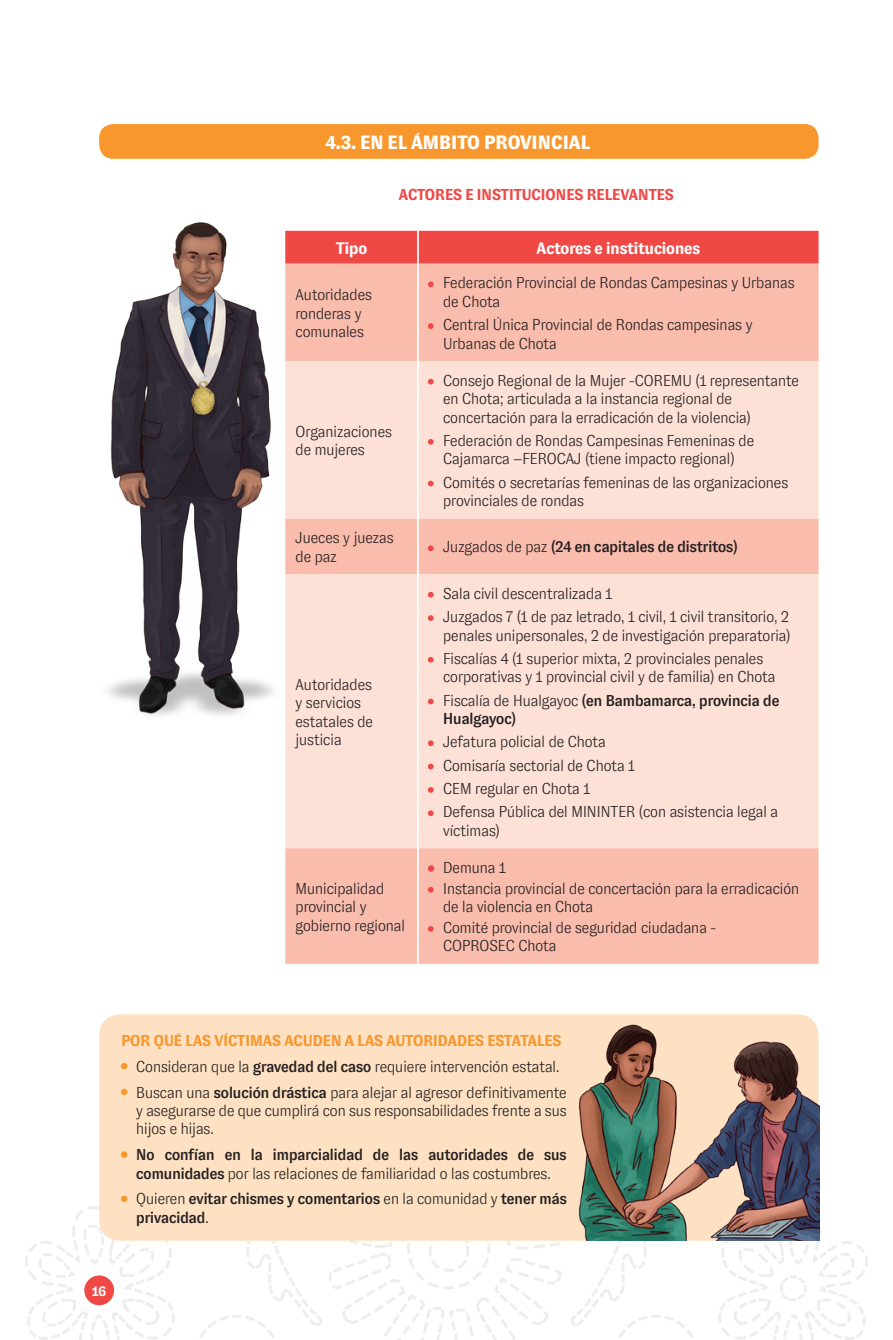
<style>
.page{position:relative;width:893px;height:1340px;background:#fff}
.page>*{position:absolute;margin:0;border:0;box-sizing:border-box;transform-origin:0 0}
.t1{font:900 19.25px "GT Zirkon";letter-spacing:-.03em;color:#fff}
.t2{font:700 16.62px "GT Zirkon";letter-spacing:-.04em;color:#fff}
.t3{font:300 15.75px/18.4px "GT Zirkon";letter-spacing:-.04em;color:#231f20}
.t4{font:500 15.75px/18.4px "GT Zirkon";letter-spacing:-.04em;color:#231f20}
.t5{font:700 15.75px "GT Zirkon";letter-spacing:-.04em;color:#ef4845}
.t6{font:700 14px "GT Zirkon";color:#fff}
.s1{font-weight:300}
.s2{font-weight:500}
.s3{font-weight:700;color:#f7972d}
</style>
<div class="page">
<img style="left:108px;top:222px;width:196px;height:494px">
<div style="left:99px;top:124px;width:720px;height:35px;background:#f7972d;border-radius:14px"></div>
<div style="left:285px;top:231px;width:534px;height:33px;background:#ef4845"></div>
<div style="left:285px;top:264px;width:534px;height:699px;background:#fabdad"></div>
<svg style="left:285px;top:361px;width:534px;height:487px;fill:#fde1d7"></svg>
<hr style="left:417px;top:231px;width:2px;height:33px;background:#fff">
<hr style="left:417px;top:264px;width:2px;height:97px;background:#fff">
<hr style="left:417px;top:361px;width:2px;height:157px;background:#fff">
<hr style="left:417px;top:518px;width:2px;height:56px;background:#fff">
<hr style="left:417px;top:574px;width:2px;height:274px;background:#fff">
<hr style="left:417px;top:848px;width:2px;height:115px;background:#fff">
<svg style="left:428px;top:281px;width:6px;height:6px"></svg>
<svg style="left:428px;top:323px;width:6px;height:6px"></svg>
<svg style="left:428px;top:379px;width:6px;height:5px"></svg>
<svg style="left:428px;top:439px;width:6px;height:5px"></svg>
<svg style="left:428px;top:480px;width:6px;height:6px"></svg>
<svg style="left:428px;top:545px;width:6px;height:6px"></svg>
<svg style="left:428px;top:592px;width:6px;height:5px"></svg>
<svg style="left:428px;top:615px;width:6px;height:6px"></svg>
<svg style="left:428px;top:657px;width:6px;height:5px"></svg>
<svg style="left:428px;top:698px;width:6px;height:6px"></svg>
<svg style="left:428px;top:740px;width:6px;height:6px"></svg>
<svg style="left:428px;top:763px;width:6px;height:6px"></svg>
<svg style="left:428px;top:787px;width:6px;height:5px"></svg>
<svg style="left:428px;top:810px;width:6px;height:6px"></svg>
<svg style="left:428px;top:865px;width:6px;height:6px"></svg>
<svg style="left:428px;top:886px;width:6px;height:6px"></svg>
<svg style="left:428px;top:926px;width:6px;height:5px"></svg>
<div style="left:99px;top:1014px;width:720px;height:226px;background:#fee1c2;border-radius:21px"></div>
<div style="left:121px;top:1062px;width:6px;height:7px;background:#f7972d;border-radius:50%"></div>
<div style="left:121px;top:1088px;width:6px;height:7px;background:#f7972d;border-radius:50%"></div>
<svg style="left:25px;top:1127px;width:843px;height:213px"></svg>
<img style="left:572px;top:1015px;width:247px;height:225px">
<img style="left:853px;top:1127px;width:15px;height:113px">
<svg style="left:82px;top:1273px;width:34px;height:34px"></svg>
<div style="left:84px;top:1275px;width:30px;height:30px;background:#ef4845;border-radius:50%"></div>
<p class="t1" style="left:325px;top:132px;width:266px">4.3. EN EL ÁMBITO PROVINCIAL</p>
<p class="t5" style="left:399px;top:186px;width:277px">ACTORES E INSTITUCIONES RELEVANTES</p>
<p class="t2" style="left:336px;top:239px;width:33px">Tipo</p>
<p class="t2" style="left:536px;top:239px;width:166px">Actores e instituciones</p>
<p class="t3" style="left:295px;top:286px;width:79px">Autoridades ronderas y comunales</p>
<p class="t3" style="left:443px;top:274px;width:354px">Federación Provincial de Rondas Campesinas y Urbanas de Chota</p>
<p class="t3" style="left:443px;top:316px;width:312px">Central Única Provincial de Rondas campesinas y<br>Urbanas de Chota</p>
<p class="t3" style="left:295px;top:422px;width:99px">Organizaciones de mujeres</p>
<p class="t3" style="left:443px;top:371px;width:358px">Consejo Regional de la Mujer -COREMU (1 representante en Chota; articulada a la instancia regional de concertación para la erradicación de la violencia)</p>
<p class="t3" style="left:443px;top:431px;width:313px">Federación de Rondas Campesinas Femeninas de<br>Cajamarca –FEROCAJ (tiene impacto regional)</p>
<p class="t3" style="left:443px;top:473px;width:347px">Comités o secretarías femeninas de las organizaciones provinciales de rondas</p>
<p class="t3" style="left:295px;top:529px;width:100px">Jueces y juezas de paz</p>
<p class="t4" style="left:443px;top:538px;width:297px"><span class="s1">Juzgados de paz</span> (24 en capitales de distritos)</p>
<p class="t3" style="left:295px;top:675px;width:80px">Autoridades y servicios estatales de justicia</p>
<p class="t3" style="left:295px;top:879px;width:112px">Municipalidad provincial y gobierno regional</p>
<p class="t3" style="left:443px;top:582px;width:348px;line-height:23.3px">Sala civil descentralizada 1<br>Juzgados 7 (1 de paz letrado, 1 civil, 1 civil transitorio, 2</p>
<p class="t3" style="left:443px;top:623px;width:350px;line-height:23.3px">penales unipersonales, 2 de investigación preparatoria)<br>Fiscalías 4 (1 superior mixta, 2 provinciales penales</p>
<p class="t3" style="left:443px;top:665px;width:338px;line-height:23.3px">corporativas y 1 provincial civil y de familia) en Chota<br>Fiscalía de Hualgayoc <span class="s2">(en Bambamarca, provincia de</span></p>
<p class="t4" style="left:443px;top:709px;width:75px">Hualgayoc)</p>
<p class="t3" style="left:443px;top:730px;width:337px;line-height:23.3px">Jefatura policial de Chota<br>Comisaría sectorial de Chota 1<br>CEM regular en Chota 1<br>Defensa Pública del MININTER (con asistencia legal a</p>
<p class="t3" style="left:443px;top:821px;width:59px">víctimas)</p>
<p class="t3" style="left:443px;top:857px;width:358px;line-height:20.8px">Demuna 1<br>Instancia provincial de concertación para la erradicación</p>
<p class="t3" style="left:443px;top:896px;width:275px;line-height:20.8px">de la violencia en Chota<br>Comité provincial de seguridad ciudadana -</p>
<p class="t3" style="left:443px;top:937px;width:115px">COPROSEC Chota</p>
<p class="t3" style="left:136px;top:1027px;width:433px;line-height:26.1px;text-indent:-15px"><span class="s3">POR QU É LAS VÍCTIMAS ACU DEN A LAS AUTORIDADES ESTATALES<br></span>Consideran que la <span class="s2">gravedad del caso</span> requiere intervención estatal.<br>Buscan una <span class="s2">solución drástica</span> para alejar al agresor definitivamente</p>
<p class="t3" style="left:136px;top:1101px;width:433px">y asegurarse de que cumplirá con sus responsabilidades frente a sus hijos e hijas.</p>
<p class="t4" style="left:136px;top:1145px;width:433px">No confían en la imparcialidad de las autoridades de sus comunidades <span class="s1">por las relaciones de familiaridad o las costumbres.</span></p>
<p class="t4" style="left:136px;top:1189px;width:433px"><span class="s1">Quieren</span> evitar chismes y comentarios <span class="s1">en la comunidad y</span> tener más privacidad<span class="s1">.</span></p>
<p class="t6" style="left:92px;top:1283px;width:16px">16</p>
</div>
